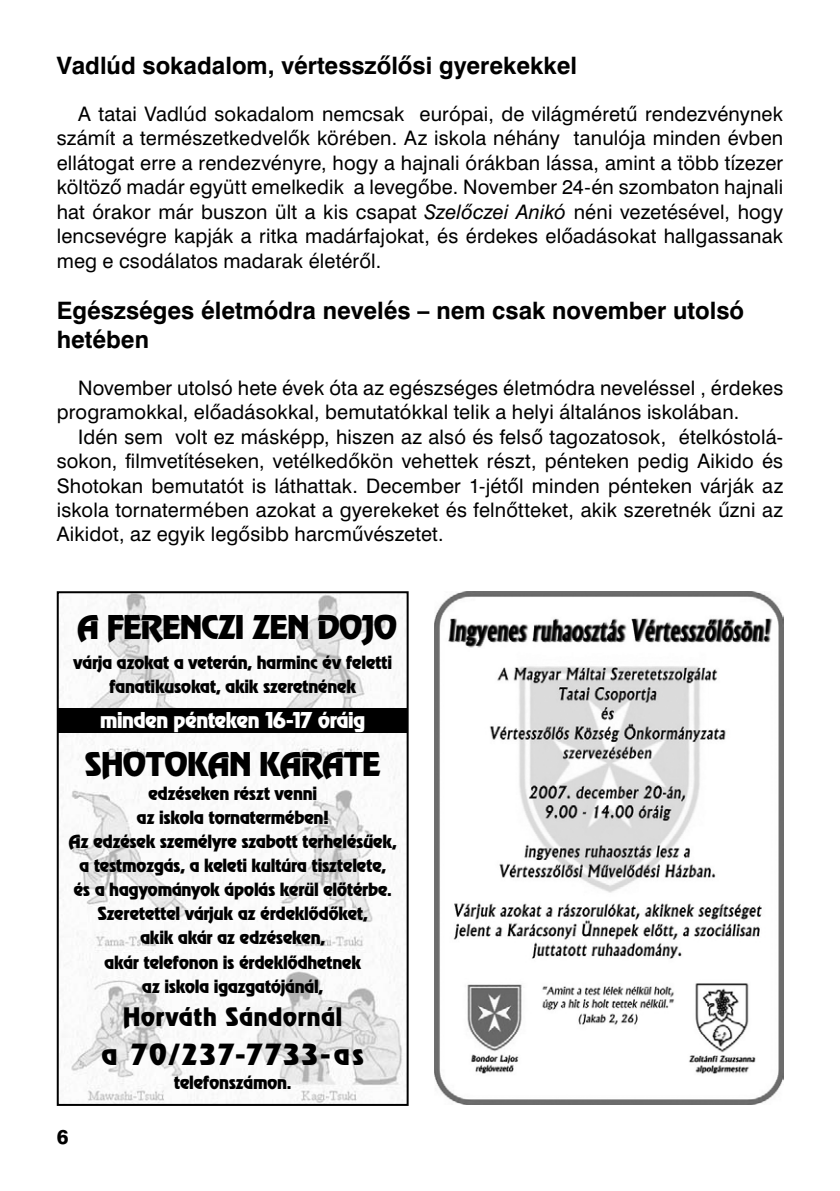
<style>
.page{position:relative;width:840px;height:1191px;background:#fff}
.page>*{position:absolute;margin:0;border:0;box-sizing:border-box;transform-origin:0 0}
.t1{font:36px "Revue PFL";letter-spacing:.01em;color:#000}
.t2{font:32px "Revue PFL";letter-spacing:.105em;color:#000}
.t3{font:28px "Revue PFL";letter-spacing:.045em;color:#000}
.t4{font:700 24px/28.8px "Swiss 721 PFL";color:#000}
.t5{font:24px "Revue PFL";letter-spacing:.005em;color:#fff}
.t6{font:20px/24.4px "Swiss 721 PFL";letter-spacing:.01em;color:#000;text-align:justify}
.t7{font:20px/24px "Revue PFL";letter-spacing:.01em;color:#000;text-align:center}
.t8{font:20px "Swiss 721 Hv PFL";color:#000}
.s1{font-style:italic}
</style>
<div class="page">
<img style="left:434px;top:591px;width:348px;height:513px">
<img style="left:60px;top:594px;width:345px;height:509px">
<div style="left:57px;top:591px;width:351px;height:515px;border:2px solid #000"></div>
<div style="left:57px;top:708px;width:349px;height:24px;background:#000"></div>
<p class="t4" style="left:57px;top:51px;width:521px">Vadlúd sokadalom, vértesszőlősi gyerekekkel</p>
<p class="t6" style="left:57px;top:102px;width:727px;text-indent:21px">A tatai Vadlúd sokadalom nemcsak európai, de világméretű rendezvénynek számít a természetkedvelők körében. Az iskola néhány tanulója minden évben ellátogat erre a rendezvényre, hogy a hajnali órákban lássa, amint a több tízezer költöző madár együtt emelkedik a levegőbe. November 24-én szombaton hajnali hat órakor már buszon ült a kis csapat <span class="s1">Szelőczei Anikó</span> néni vezetésével, hogy lencsevégre kapják a ritka madárfajokat, és érdekes előadásokat hallgassanak meg e csodálatos madarak életéről.</p>
<p class="t4" style="left:57px;top:296px;width:688px">Egészséges életmódra nevelés – nem csak november utolsó hetében</p>
<p class="t6" style="left:57px;top:375px;width:727px;text-indent:21px">November utolsó hete évek óta az egészséges életmódra neveléssel , érdekes programokkal, előadásokkal, bemutatókkal telik a helyi általános iskolában.</p>
<p class="t6" style="left:57px;top:424px;width:727px;text-indent:21px">Idén sem volt ez másképp, hiszen az alsó és felső tagozatosok, ételkóstolá&shy;sokon, filmvetítéseken, vetélkedőkön vehettek részt, pénteken pedig Aikido és Shotokan bemutatót is láthattak. December 1-jétől minden pénteken várják az iskola tornatermében azokat a gyerekeket és felnőtteket, akik szeretnék űzni az Aikidot, az egyik legősibb harcművészetet.</p>
<h1 class="t1" style="left:78px;top:608px;width:320px">A FERENCZI ZEN DOJO</h1>
<p class="t7" style="left:73px;top:650px;width:319px">várja azokat a veterán, harminc év feletti fanatikusokat, akik szeretnének</p>
<p class="t5" style="left:100px;top:706px;width:266px">minden pénteken 16-17 óráig</p>
<h1 class="t1" style="left:85px;top:745px;width:296px">SHOTOKAN KARATE</h1>
<p class="t7" style="left:69px;top:781px;width:329px">edzéseken részt venni<br>az iskola tornatermében!<br>Az edzések személyre szabott terhelésűek, a testmozgás, a keleti kultúra tisztelete,<br>és a hagyományok ápolás kerül előtérbe.<br>Szeretettel várjuk az érdeklődőket,<br>akik akár az edzéseken,<br>akár telefonon is érdeklődhetnek<br>az iskola igazgatójánál,</p>
<h3 class="t3" style="left:123px;top:1001px;width:220px">Horváth Sándornál</h3>
<h2 class="t2" style="left:102px;top:1036px;width:263px">a 70/237-7733-as</h2>
<p class="t7" style="left:174px;top:1069px;width:119px">telefonszámon.</p>
<p class="t8" style="left:57px;top:1124px;width:13px">6</p>
</div>
